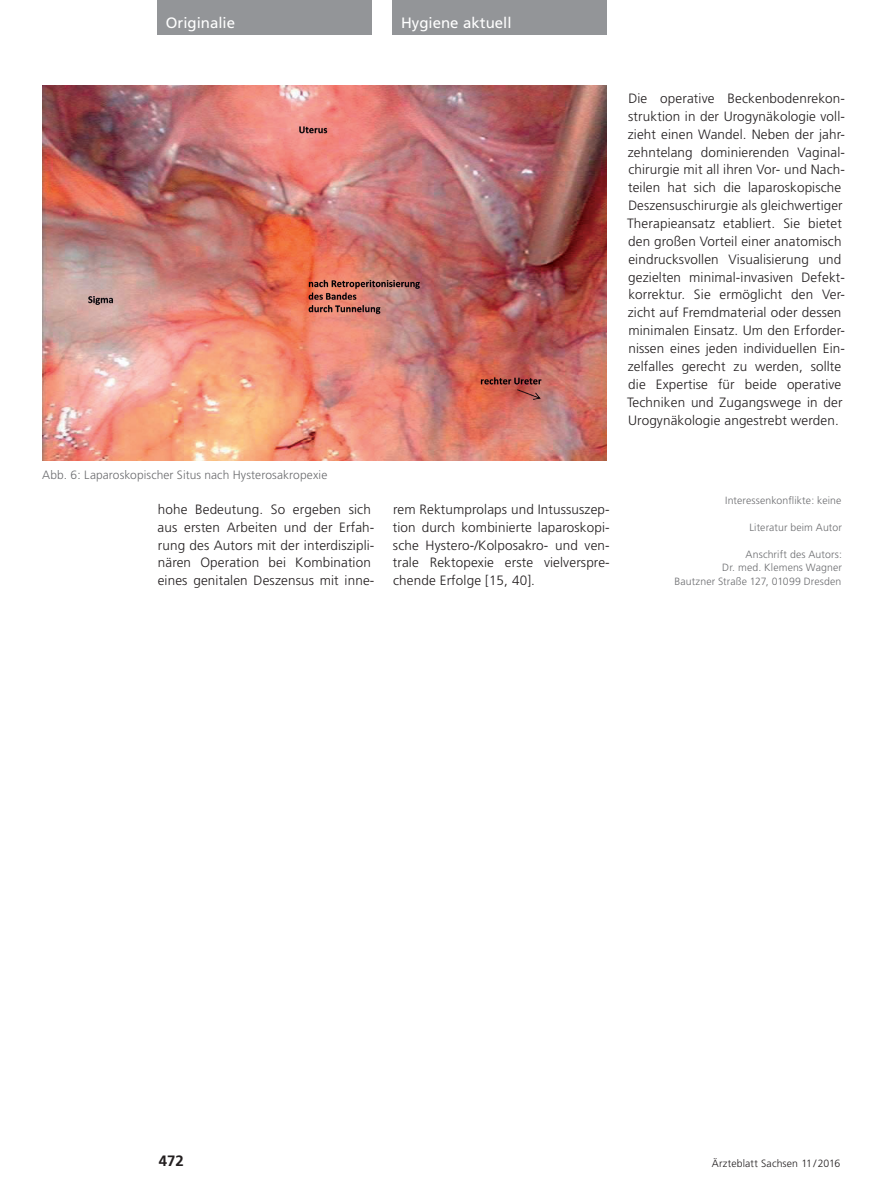
<style>
.page{position:relative;width:893px;height:1191px;background:#fff}
.page>*{position:absolute;margin:0;border:0;box-sizing:border-box;transform-origin:0 0}
.t1{font:15px "Frutiger";color:#fff}
.t2{font:700 15px "Frutiger";color:#231f20}
.t3{font:300 13.5px/17.9px "Frutiger";letter-spacing:.01em;color:#231f20}
.t4{font:300 12px "Frutiger";letter-spacing:.01em;color:#6c6d70}
.t5{font:300 10.5px/13.5px "Frutiger";letter-spacing:.01em;color:#6c6d70;text-align:right}
.t6{font:300 10.5px "Frutiger";letter-spacing:.01em;color:#231f20}
</style>
<div class="page">
<div style="left:157px;top:0;width:214px;height:34px;background:#939598"></div>
<img style="left:43px;top:85px;width:564px;height:376px">
<div style="left:393px;top:0;width:214px;height:34px;background:#939598"></div>
<p class="t1" style="left:166px;top:14px;width:71px">Originalie</p>
<p class="t1" style="left:401px;top:14px;width:112px">Hygiene aktuell</p>
<p class="t4" style="left:42px;top:468px;width:287px">Abb. 6: Laparoskopischer Situs nach Hysterosakropexie</p>
<p class="t3" style="left:158px;top:500px;width:218px">hohe Bedeutung. So ergeben sich aus ersten Arbeiten und der Erfah&shy;rung des Autors mit der interdiszipli&shy;nären Operation bei Kombination eines genitalen Deszensus mit inne-</p>
<p class="t3" style="left:393px;top:500px;width:218px;text-align:justify">rem Rektumprolaps und Intussuszep&shy;tion durch kombinierte laparoskopi&shy;sche Hystero-/Kolposakro- und ven&shy;trale Rektopexie erste vielverspre&shy;chende Erfolge [15, 40].</p>
<p class="t3" style="left:627px;top:89px;width:219px">Die operative Beckenbodenrekon&shy;struktion in der Urogynäkologie voll&shy;zieht einen Wandel. Neben der jahr&shy;zehntelang dominierenden Vaginal&shy;chirurgie mit all ihren Vor- und Nach&shy;teilen hat sich die laparoskopische Deszensuschirurgie als gleichwertiger Therapieansatz etabliert. Sie bietet den großen Vorteil einer anatomisch eindrucksvollen Visualisierung und gezielten minimal-invasiven Defekt&shy;korrektur. Sie ermöglicht den Ver&shy;zicht auf Fremdmaterial oder dessen minimalen Einsatz. Um den Erforder&shy;nissen eines jeden individuellen Ein&shy;zelfalles gerecht zu werden, sollte die Expertise für beide operative Techniken und Zugangswege in der Urogynäkologie angestrebt werden.</p>
<p class="t5" style="left:725px;top:493px;width:118px">Interessenkonflikte: keine</p>
<p class="t5" style="left:749px;top:520px;width:94px">Literatur beim Autor</p>
<p class="t5" style="left:674px;top:547px;width:169px">Anschrift des Autors:<br>Dr. med. Klemens Wagner<br>Bautzner Straße 127, 01099 Dresden</p>
<p class="t2" style="left:159px;top:1151px;width:27px">472</p>
<p class="t6" style="left:712px;top:1157px;width:130px">Ärzteblatt Sachsen 11/2016</p>
</div>
